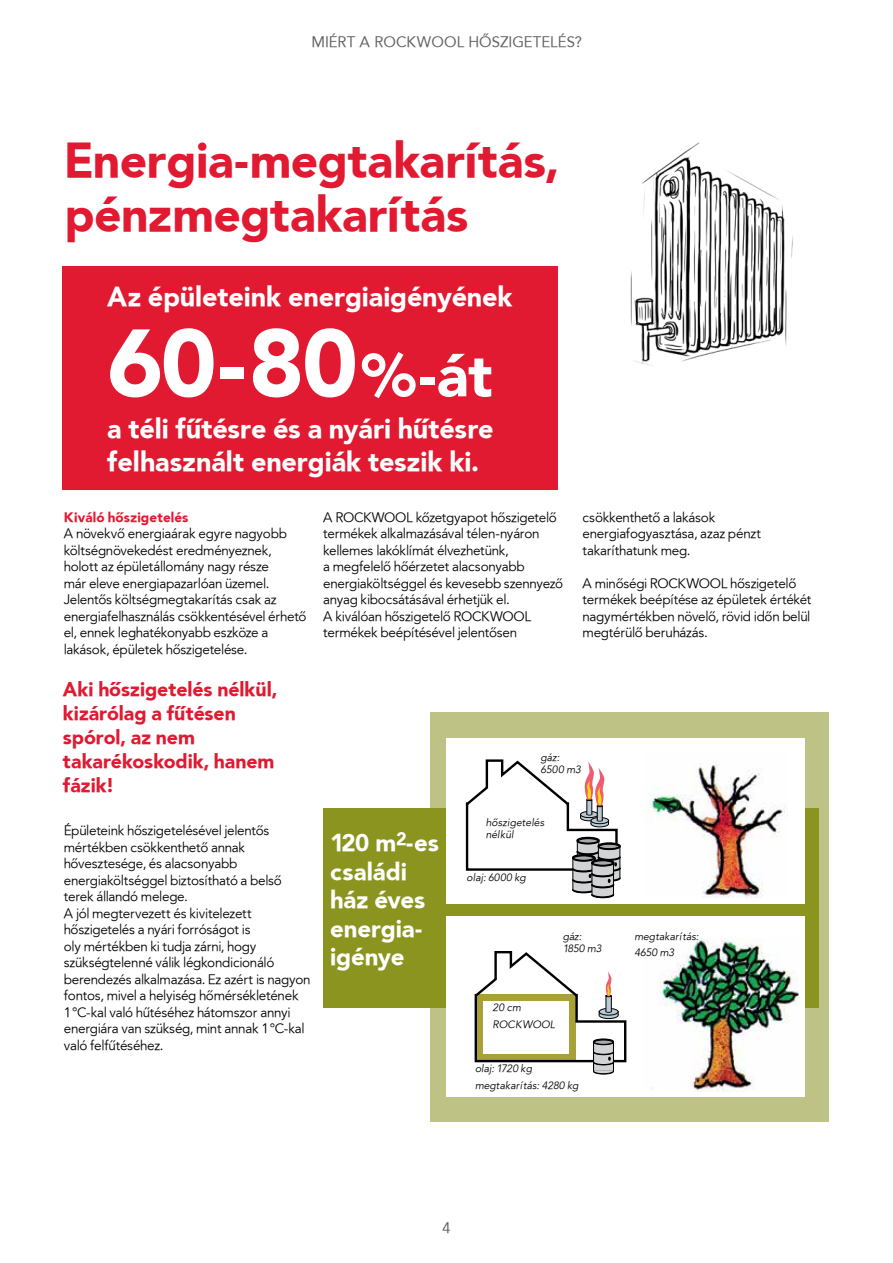
<style>
.page{position:relative;width:893px;height:1263px;background:#fff}
.page>*{position:absolute;margin:0;border:0;box-sizing:border-box;transform-origin:0 0}
.t1{font:94.5px "Avenir Blk PFL";color:#fff}
.t2{font:48px/54px "Avenir Blk PFL";color:#e11931}
.t3{font:27px/33px "Avenir Blk PFL";color:#fff}
.t4{font:24px/28.5px "Avenir Blk PFL";letter-spacing:.005em;color:#fff}
.t5{font:19.5px/24px "Avenir Blk PFL";letter-spacing:.005em;color:#e11931}
.t6{font:15px "Avenir PFL";letter-spacing:.05em;color:#636466}
.t7{font:13.5px/16.5px "Avenir Bk PFL";letter-spacing:.025em;color:#000}
.t8{font:13.5px "Avenir Blk PFL";letter-spacing:.015em;color:#e11931}
.t9{font:italic 10.5px/16.2px "Avenir Bk PFL";letter-spacing:.03em;color:#000}
.s1{font-size:60px}
</style>
<div class="page">
<div style="left:63px;top:266px;width:495px;height:224px;background:#e11931"></div>
<div style="left:431px;top:712px;width:398px;height:409px;background:#bec284"></div>
<div style="left:323px;top:808px;width:495px;height:200px;background:#8a941e"></div>
<div style="left:446px;top:917px;width:358px;height:180px;background:#fff"></div>
<img style="left:659px;top:938px;width:139px;height:153px">
<svg style="left:474px;top:951px;width:153px;height:124px"></svg>
<div style="left:446px;top:739px;width:358px;height:165px;background:#fff"></div>
<img style="left:644px;top:764px;width:142px;height:133px">
<svg style="left:465px;top:759px;width:156px;height:140px"></svg>
<img style="left:630px;top:142px;width:163px;height:224px">
<p class="t6" style="left:312px;top:32px;width:271px">MIÉRT A ROCKWOOL HŐSZIGETELÉS?</p>
<h2 class="t2" style="left:64px;top:132px;width:496px">Energia-megtakarítás, pénzmegtakarítás</h2>
<h3 class="t3" style="left:107px;top:280px;width:407px">Az épületeink energiaigényének</h3>
<h1 class="t1" style="left:107px;top:300px;width:387px">60-80<span class="s1">%-át</span></h1>
<h3 class="t3" style="left:107px;top:412px;width:388px">a téli fűtésre és a nyári hűtésre felhasznált energiák teszik ki.</h3>
<p class="t8" style="left:64px;top:508px;width:126px">Kiváló hőszigetelés</p>
<p class="t7" style="left:64px;top:526px;width:244px">A növekvő energiaárak egyre nagyobb költségnövekedést eredményeznek, holott az épületállomány nagy része<br>már eleve energiapazarlóan üzemel.<br>Jelentős költségmegtakarítás csak az energiafelhasználás csökkentésével érhető el, ennek leghatékonyabb eszköze a lakások, épületek hőszigetelése.</p>
<p class="t7" style="left:323px;top:509px;width:241px">A ROCKWOOL kőzetgyapot hőszigetelő termékek alkalmazásával télen-nyáron kellemes lakóklímát élvezhetünk,<br>a megfelelő hőérzetet alacsonyabb energiaköltséggel és kevesebb szennyező anyag kibocsátásával érhetjük el.<br>A kiválóan hőszigetelő ROCKWOOL termékek beépítésével jelentősen</p>
<p class="t7" style="left:583px;top:509px;width:179px">csökkenthető a lakások energiafogyasztása, azaz pénzt takaríthatunk meg.</p>
<p class="t7" style="left:583px;top:575px;width:230px">A minőségi ROCKWOOL hőszigetelő termékek beépítése az épületek értékét nagymértékben növelő, rövid időn belül megtérülő beruházás.</p>
<h3 class="t5" style="left:63px;top:677px;width:215px">Aki hőszigetelés nélkül, kizárólag a -fűtésen spórol, az nem takarékoskodik, hanem fázik!</h3>
<p class="t7" style="left:64px;top:822px;width:248px">Épületeink hőszigetelésével jelentős mértékben csökkenthető annak hővesztesége, és alacsonyabb energiaköltséggel biztosítható a belső terek állandó melege.<br>A jól megtervezett és kivitelezett hőszigetelés a nyári forróságot is<br>oly mértékben ki tudja zárni, hogy szükségtelenné válik légkondicionáló berendezés alkalmazása. Ez azért is nagyon fontos, mivel a helyiség hőmérsékletének<br>1 °C-kal való hűtéséhez hátomszor annyi energiára van szükség, mint annak 1 °C-kal való felfűtéséhez.</p>
<h3 class="t4" style="left:330px;top:828px;width:110px">120 m<sup>2</sup>-es családi ház éves energia&shy;igénye</h3>
<p class="t9" style="left:540px;top:752px;width:41px;line-height:12px">gáz:<br>6500 m3</p>
<p class="t9" style="left:486px;top:817px;width:60px;line-height:12px">hőszigetelés nélkül</p>
<p class="t9" style="left:467px;top:869px;width:60px">olaj: 6000 kg</p>
<p class="t9" style="left:563px;top:931px;width:40px;line-height:12px">gáz:<br>1850 m3</p>
<p class="t9" style="left:634px;top:928px;width:66px">megtakarítás:<br>4650 m3</p>
<p class="t9" style="left:493px;top:1000px;width:64px">20 cm<br>ROCKWOOL</p>
<p class="t9" style="left:475px;top:1061px;width:105px">olaj: 1720 kg megtakarítás: 4280 kg</p>
<p class="t6" style="left:442px;top:1218px;width:10px">4</p>
</div>
